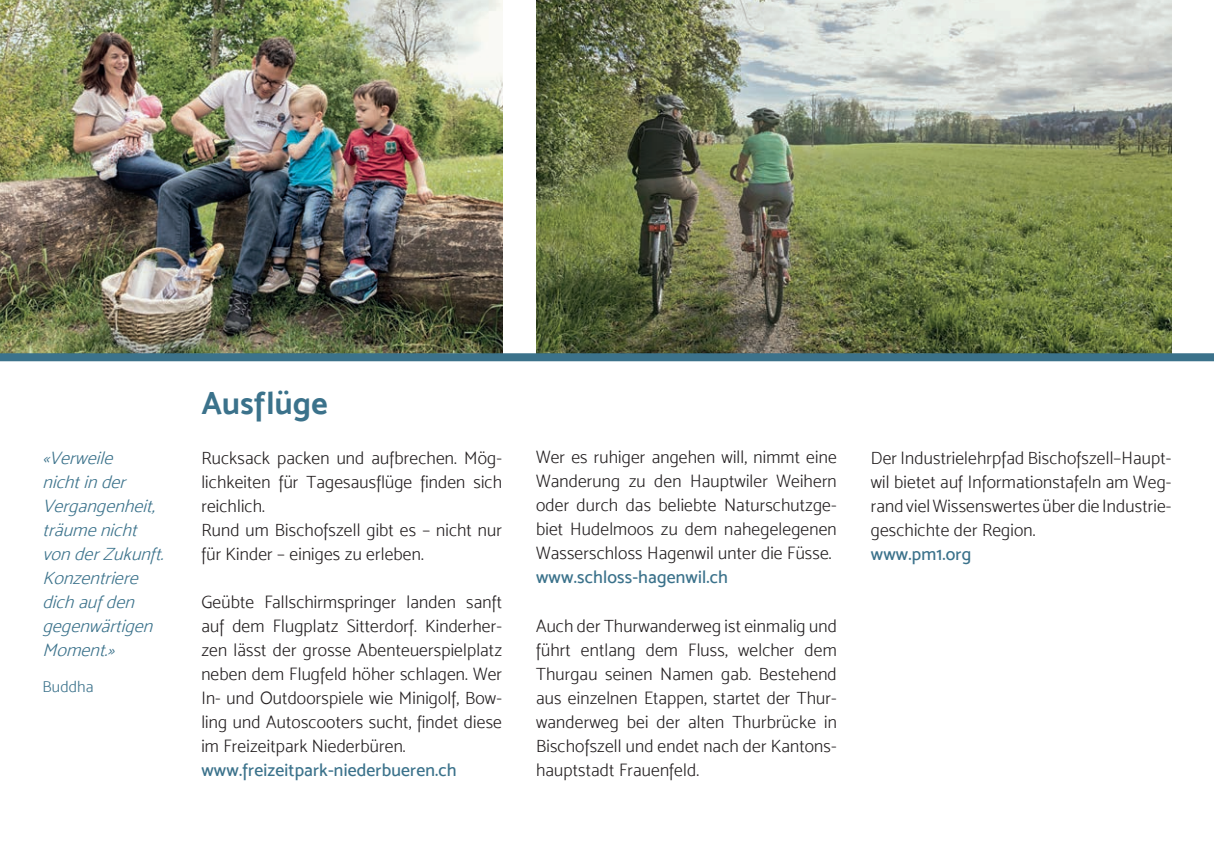
<style>
.page{position:relative;width:1214px;height:862px;background:#fff}
.page>*{position:absolute;margin:0;border:0;box-sizing:border-box;transform-origin:0 0}
.t1{font:32px "Mosk Bold 700";letter-spacing:.015em;color:#3b728b}
.t2{font:18px/24px "Mosk Light 300";letter-spacing:.01em;color:#231f20;text-align:justify}
.t3{font:italic 18px/24px "Mosk Light 300";color:#3b728b}
.t4{font:18px "Mosk Medium 500";letter-spacing:.01em;color:#3b728b}
.t5{font:16px "Mosk Light 300";letter-spacing:.01em;color:#3b728b}
</style>
<div class="page">
<img style="left:0;top:0;width:502px;height:353px">
<img style="left:536px;top:0;width:635px;height:353px">
<div style="left:0;top:353px;width:1213px;height:8px;background:#3b728b"></div>
<p class="t3" style="left:42px;top:445px;width:128px">«Verweile nichtinder<br>Vergangenheit, träumenicht vonderZukunft.<br>Konzentriere dichaufden gegenwärtigen<br>Moment.»</p>
<p class="t5" style="left:43px;top:677px;width:52px">Buddha</p>
<h1 class="t1" style="left:201px;top:384px;width:128px">Ausflüge</h1>
<p class="t2" style="left:201px;top:445px;width:302px;text-align:left">Rucksack packen und aufbrechen. Mög&shy;lichkeiten für Tagesausflüge finden sich reichlich.<br>Rund um Bischofszell gibt es – nicht nur für Kinder – einiges zu erleben.</p>
<p class="t2" style="left:201px;top:589px;width:302px">Geübte Fallschirmspringer landen sanft auf dem Flugplatz Sitterdorf. Kinderher&shy;zen lässt der grosse Abenteuerspielplatz neben dem Flugfeld höher schlagen. Wer In- und Outdoorspiele wie Minigolf, Bow&shy;ling und Autoscooters sucht, findet diese im Freizeitpark Niederbüren.</p>
<p class="t4" style="left:201px;top:759px;width:257px">www.freizeitpark-niederbueren.ch</p>
<p class="t2" style="left:536px;top:445px;width:302px">Wer es ruhiger angehen will, nimmt eine Wanderung zu den Hauptwiler Weihern oder durch das beliebte Naturschutzge&shy;biet Hudelmoos zu dem nahegelegenen Wasserschloss Hagenwil unter die Füsse.</p>
<p class="t4" style="left:536px;top:567px;width:193px">www.schloss-hagenwil.ch</p>
<p class="t2" style="left:536px;top:613px;width:302px">Auch der Thurwanderweg ist einmalig und führt entlang dem Fluss, welcher dem Thurgau seinen Namen gab. Bestehend aus einzelnen Etappen, startet der Thur&shy;wanderweg bei der alten Thurbrücke in Bischofszell und endet nach der Kantons&shy;hauptstadt Frauenfeld.</p>
<p class="t2" style="left:870px;top:445px;width:302px">Der Industrielehrpfad Bischofszell–Haupt&shy;wil bietet auf Informationstafeln am Weg&shy;rand viel Wissenswertes über die Industrie&shy;geschichte der Region.</p>
<p class="t4" style="left:870px;top:543px;width:102px">www.pm1.org</p>
</div>
